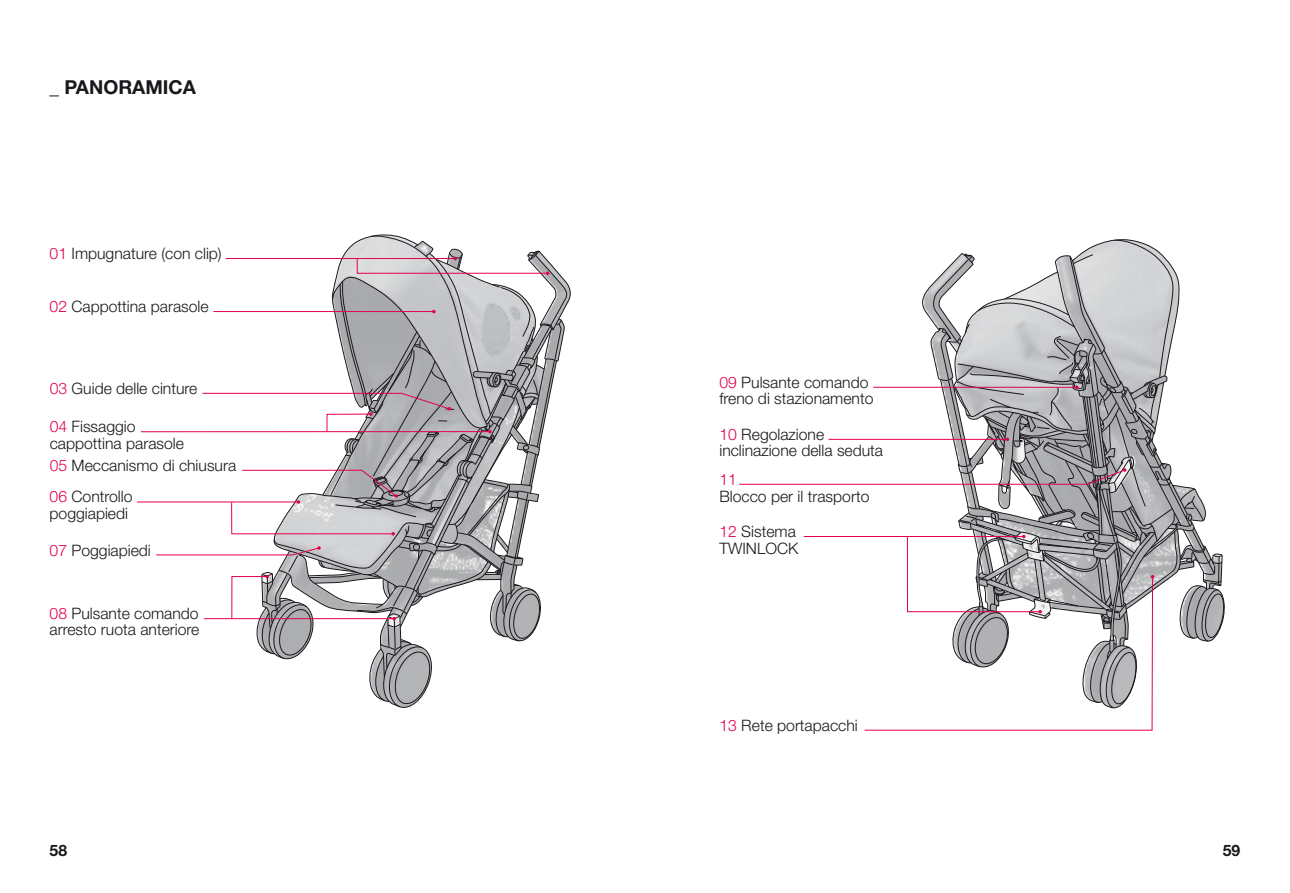
<style>
.page{position:relative;width:1290px;height:893px;background:#fff}
.page>*{position:absolute;margin:0;border:0;box-sizing:border-box;transform-origin:0 0}
.t1{font:700 19.25px "Helvetica Neue LT Pro";color:#1a171c}
.t2{font:300 15.75px/16.6px "Helvetica Neue LT Pro";color:#1a171c}
.t3{font:700 15.75px "Helvetica Neue LT Pro";color:#1a171c}
.t4{font:300 15.75px "Helvetica Neue LT Pro";color:#e3004f}
.s1{color:#e3004f}
</style>
<div class="page">
<hr style="left:141px;top:431px;width:349px;height:1px;background:#e3004f">
<hr style="left:137px;top:502px;width:161px;height:1px;background:#e3004f">
<svg style="left:739px;top:239px;width:486px;height:492px"></svg>
<svg style="left:155px;top:234px;width:416px;height:474px"></svg>
<p class="t1" style="left:50px;top:74px;width:148px">_ PANORAMICA</p>
<p class="t2" style="left:50px;top:245px;width:174px"><span class="s1">01</span> Impugnature (con clip)</p>
<p class="t2" style="left:50px;top:298px;width:161px"><span class="s1">02</span> Cappottina parasole</p>
<p class="t2" style="left:50px;top:379px;width:149px"><span class="s1">03</span> Guide delle cinture</p>
<p class="t2" style="left:50px;top:418px;width:136px"><span class="s1">04</span> Fissaggio cappottina parasole</p>
<p class="t2" style="left:50px;top:456px;width:188px"><span class="s1">05</span> Meccanismo di chiusura</p>
<p class="t2" style="left:50px;top:488px;width:84px"><span class="s1">06</span> Controllo poggiapiedi</p>
<p class="t2" style="left:50px;top:541px;width:103px"><span class="s1">07</span> Poggiapiedi</p>
<p class="t2" style="left:50px;top:604px;width:151px"><span class="s1">08</span> Pulsante comando arresto ruota anteriore</p>
<p class="t2" style="left:719px;top:373px;width:156px"><span class="s1">09</span> Pulsante comando freno di stazionamento</p>
<p class="t2" style="left:719px;top:426px;width:165px"><span class="s1">10</span> Regolazione inclinazione della seduta</p>
<p class="t4" style="left:719px;top:470px;width:19px">11</p>
<p class="t2" style="left:719px;top:487px;width:151px">Blocco per il trasporto</p>
<p class="t2" style="left:719px;top:523px;width:81px"><span class="s1">12</span> Sistema<br>TWINLOCK</p>
<p class="t2" style="left:719px;top:716px;width:140px"><span class="s1">13</span> Rete portapacchi</p>
<p class="t3" style="left:50px;top:840px;width:19px">58</p>
<p class="t3" style="left:1223px;top:840px;width:19px">59</p>
</div>
